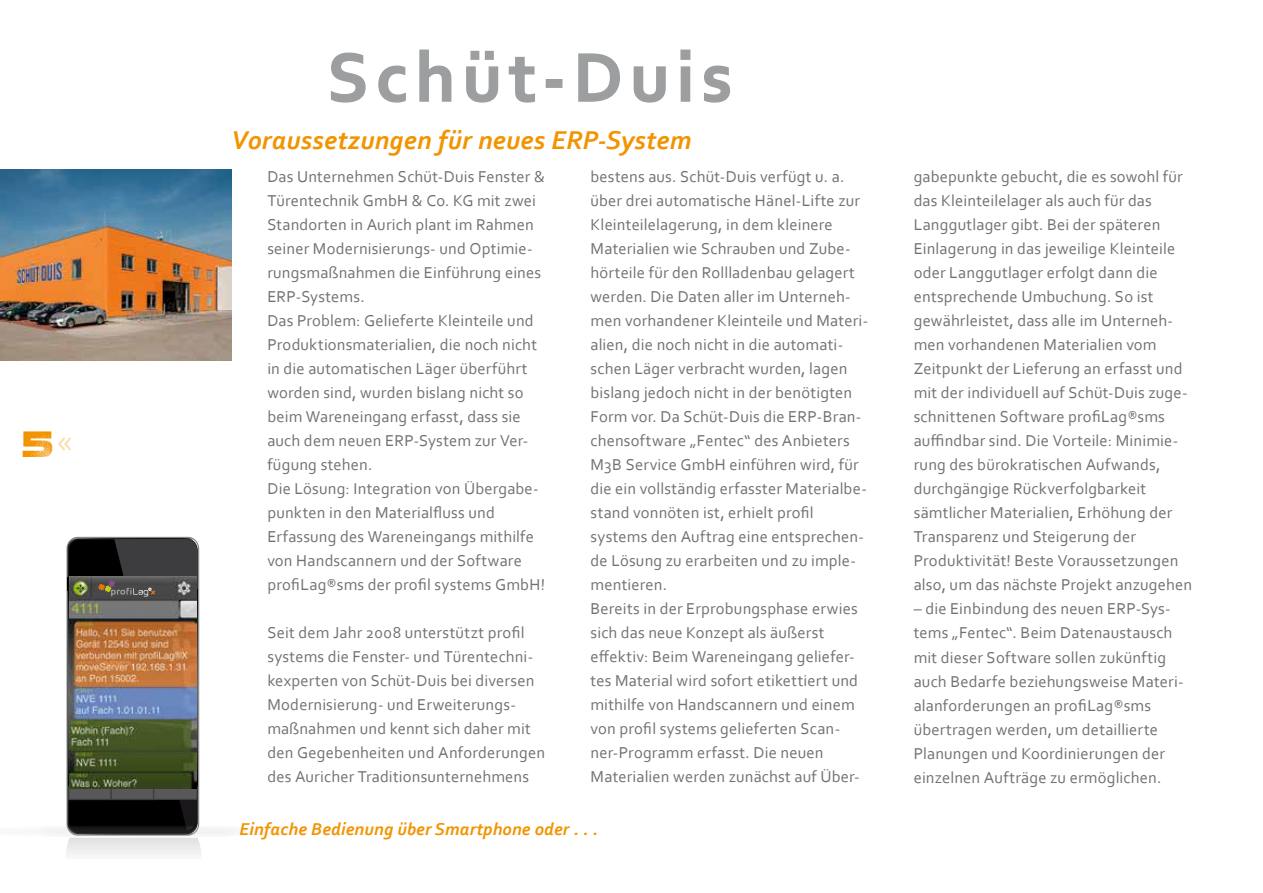
<style>
.page{position:relative;width:1263px;height:893px;background:#fff}
.page>*{position:absolute;margin:0;border:0;box-sizing:border-box;transform-origin:0 0}
.t1{font:700 72px "Corbel";letter-spacing:.1em;color:#9c9e9f}
.t2{font:36px "Coalition";color:#f29400}
.t3{font:italic 700 27px "Corbel";letter-spacing:.01em;color:#f29400}
.t4{font:italic 700 18px "Corbel";letter-spacing:.01em;color:#f29400}
.t5{font:16.5px/24px "Corbel";letter-spacing:.01em;color:#707173}
</style>
<div class="page">
<svg style="left:330px;top:52px;width:36px;height:51px"></svg>
<svg style="left:378px;top:65px;width:28px;height:38px"></svg>
<svg style="left:419px;top:49px;width:33px;height:53px"></svg>
<svg style="left:466px;top:50px;width:33px;height:53px"></svg>
<svg style="left:508px;top:56px;width:27px;height:47px"></svg>
<div style="left:546px;top:79px;width:16px;height:9px;border:1px solid #9c9e9f"></div>
<svg style="left:578px;top:53px;width:42px;height:49px"></svg>
<svg style="left:633px;top:66px;width:33px;height:37px"></svg>
<svg style="left:680px;top:49px;width:11px;height:53px"></svg>
<svg style="left:704px;top:65px;width:27px;height:38px"></svg>
<svg style="left:58px;top:437px;width:13px;height:14px"></svg>
<svg style="left:43px;top:536px;width:191px;height:319px"></svg>
<img style="left:0;top:170px;width:232px;height:191px">
<h2 class="t2" style="left:23px;top:420px;width:33px">5</h2>
<h1 class="t1" style="left:327px;top:33px;width:406px">Schüt-Duis</h1>
<h3 class="t3" style="left:231px;top:123px;width:462px">Voraussetzungen für neues ERP-System</h3>
<p class="t5" style="left:267px;top:164px;width:279px">Das Unternehmen Schüt-Duis Fenster &amp; Türentechnik GmbH &amp; Co. KG mit zwei Standorten in Aurich plant im Rahmen seiner Modernisierungs- und Optimie&shy;rungsmaßnahmen die Einführung eines ERP-Systems.<br>Das Problem: Gelieferte Kleinteile und Produktionsmaterialien, die noch nicht in die automatischen Läger überführt worden sind, wurden bislang nicht so beim Wareneingang erfasst, dass sie auch dem neuen ERP-System zur Ver&shy;fügung stehen.<br>Die Lösung: Integration von Übergabe&shy;punkten in den Materialfluss und Erfassung des Wareneingangs mithilfe von Handscannern und der Software profiLag®sms der profil systems GmbH!</p>
<p class="t5" style="left:267px;top:620px;width:279px">Seit dem Jahr 2008 unterstützt profil systems die Fenster- und Türentechni&shy;kexperten von Schüt-Duis bei diversen Modernisierung- und Erweiterungs&shy;maßnahmen und kennt sich daher mit den Gegebenheiten und Anforderungen des Auricher Traditionsunternehmens</p>
<p class="t5" style="left:590px;top:164px;width:279px">bestens aus. Schüt-Duis verfügt u. a. über drei automatische Hänel-Lifte zur Kleinteilelagerung, in dem kleinere Materialien wie Schrauben und Zube&shy;hörteile für den Rollladenbau gelagert werden. Die Daten aller im Unterneh&shy;men vorhandener Kleinteile und Materi&shy;alien, die noch nicht in die automati&shy;schen Läger verbracht wurden, lagen bislang jedoch nicht in der benötigten Form vor. Da Schüt-Duis die ERP-Bran&shy;chensoftware „Fentec“ des Anbieters M3B Service GmbH einführen wird, für die ein vollständig erfasster Materialbe&shy;stand vonnöten ist, erhielt profil systems den Auftrag eine entsprechen&shy;de Lösung zu erarbeiten und zu imple&shy;mentieren.<br>Bereits in der Erprobungsphase erwies sich das neue Konzept als äußerst effektiv: Beim Wareneingang geliefer&shy;tes Material wird sofort etikettiert und mithilfe von Handscannern und einem von profil systems gelieferten Scan&shy;ner-Programm erfasst. Die neuen Materialien werden zunächst auf Über-</p>
<p class="t5" style="left:914px;top:164px;width:280px">gabepunkte gebucht, die es sowohl für das Kleinteilelager als auch für das Langgutlager gibt. Bei der späteren Einlagerung in das jeweilige Kleinteile oder Langgutlager erfolgt dann die entsprechende Umbuchung. So ist gewährleistet, dass alle im Unterneh&shy;men vorhandenen Materialien vom Zeitpunkt der Lieferung an erfasst und mit der individuell auf Schüt-Duis zuge&shy;schnittenen Software profiLag®sms auffindbar sind. Die Vorteile: Minimie&shy;rung des bürokratischen Aufwands, durchgängige Rückverfolgbarkeit sämtlicher Materialien, Erhöhung der Transparenz und Steigerung der Produktivität! Beste Voraussetzungen also, um das nächste Projekt anzugehen</p>
<p class="t5" style="left:914px;top:597px;width:271px">– die Einbindung des neuen ERP-Sys&shy;tems „Fentec“. Beim Datenaustausch mit dieser Software sollen zukünftig auch Bedarfe beziehungsweise Materi&shy;alanforderungen an profiLag®sms übertragen werden, um detaillierte Planungen und Koordinierungen der einzelnen Aufträge zu ermöglichen.</p>
<p class="t4" style="left:239px;top:818px;width:360px">Einfache Bedienung über Smartphone oder . . .</p>
</div>
